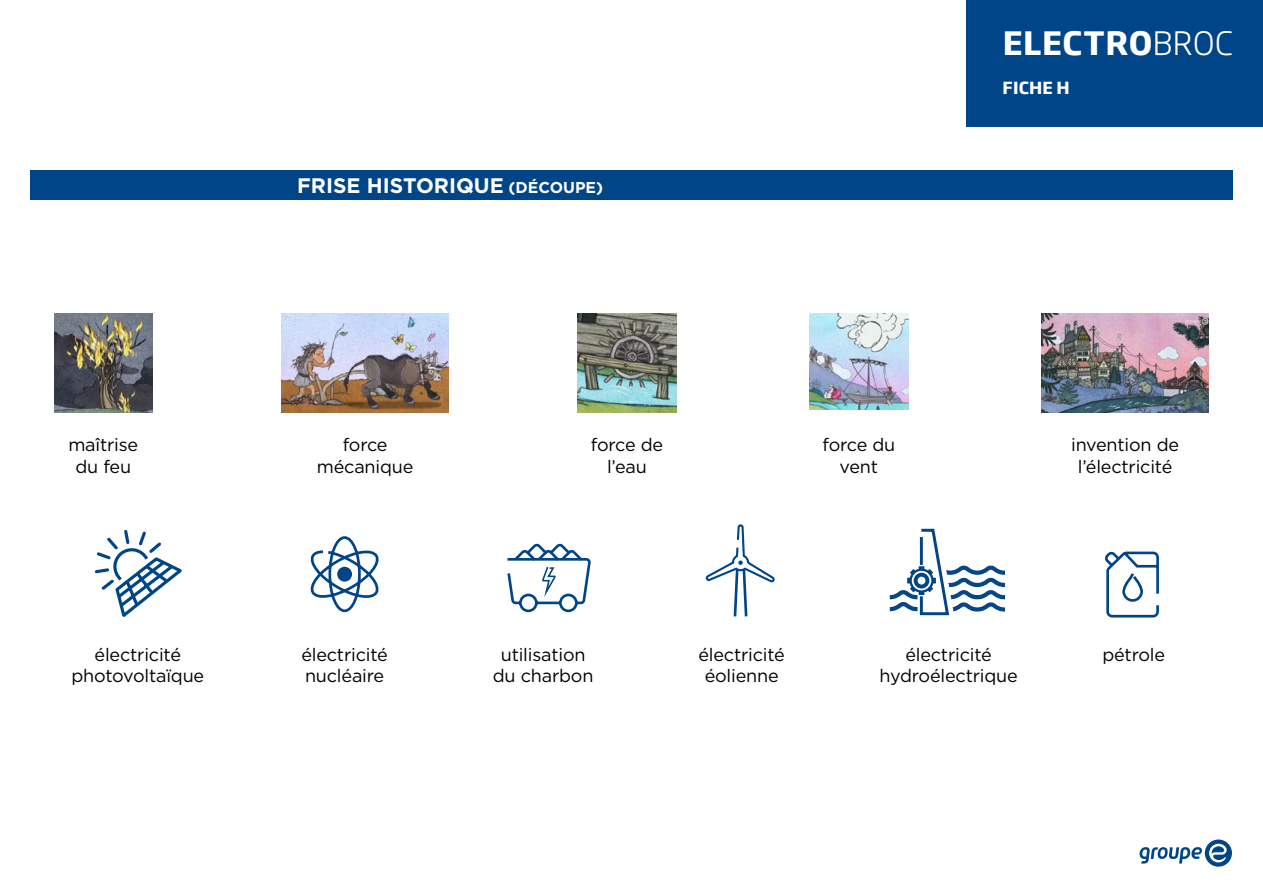
<style>
.page{position:relative;width:1263px;height:893px;background:#fff}
.page>*{position:absolute;margin:0;border:0;box-sizing:border-box;transform-origin:0 0}
.t1{font:700 31.8px "Soho Gothic Pro";letter-spacing:.015em;color:#fff}
.t2{font:700 21px "Gotham";color:#fff}
.t3{font:18px/21.6px "Gotham";letter-spacing:-.01em;color:#000;text-align:center}
.t4{font:700 16.5px "Soho Gothic Pro";letter-spacing:.015em;color:#fff}
.s1{font-size:15.75px}
.s2{font-weight:300}
</style>
<div class="page">
<div style="left:30px;top:170px;width:1203px;height:29px;background:#004587"></div>
<div style="left:966px;top:0;width:297px;height:126px;background:#004587"></div>
<svg style="left:1139px;top:839px;width:93px;height:28px"></svg>
<svg style="left:507px;top:543px;width:84px;height:70px"></svg>
<svg style="left:705px;top:524px;width:70px;height:93px"></svg>
<svg style="left:1105px;top:551px;width:54px;height:67px"></svg>
<img style="left:54px;top:314px;width:99px;height:98px">
<img style="left:578px;top:314px;width:98px;height:98px">
<img style="left:809px;top:314px;width:99px;height:96px">
<img style="left:281px;top:314px;width:168px;height:98px">
<img style="left:1041px;top:314px;width:168px;height:98px">
<svg style="left:94px;top:529px;width:88px;height:88px"></svg>
<svg style="left:889px;top:528px;width:116px;height:88px"></svg>
<svg style="left:914px;top:573px;width:15px;height:15px"></svg>
<div style="left:917px;top:577px;width:8px;height:7px;background:#fff;border-radius:50%"></div>
<svg style="left:310px;top:536px;width:69px;height:77px"></svg>
<div style="left:337px;top:567px;width:15px;height:15px;background:#004587;border-radius:50%"></div>
<p class="t2" style="left:297px;top:172px;width:308px">FRISE HISTORIQUE <span class="s1">(DÉCOUPE)</span></p>
<h1 class="t1" style="left:1003px;top:18px;width:231px">ELECTRO<span class="s2">BROC</span></h1>
<p class="t4" style="left:1003px;top:74px;width:69px">FICHE H</p>
<p class="t3" style="left:68px;top:434px;width:71px">maîtrise du feu</p>
<p class="t3" style="left:591px;top:434px;width:74px">force de l’eau</p>
<p class="t3" style="left:822px;top:434px;width:74px">force du vent</p>
<p class="t3" style="left:317px;top:434px;width:98px">force mécanique</p>
<p class="t3" style="left:1071px;top:434px;width:109px">invention de l’électricité</p>
<p class="t3" style="left:71px;top:643px;width:134px">électricité photovoltaïque</p>
<p class="t3" style="left:879px;top:643px;width:140px">électricité hydroélectrique</p>
<p class="t3" style="left:301px;top:643px;width:88px;text-align:left">électricité nucléaire</p>
<p class="t3" style="left:698px;top:643px;width:88px">électricité éolienne</p>
<p class="t3" style="left:501px;top:643px;width:86px">utilisation</p>
<p class="t3" style="left:1102px;top:643px;width:64px">pétrole</p>
<p class="t3" style="left:493px;top:665px;width:102px">du charbon</p>
</div>
